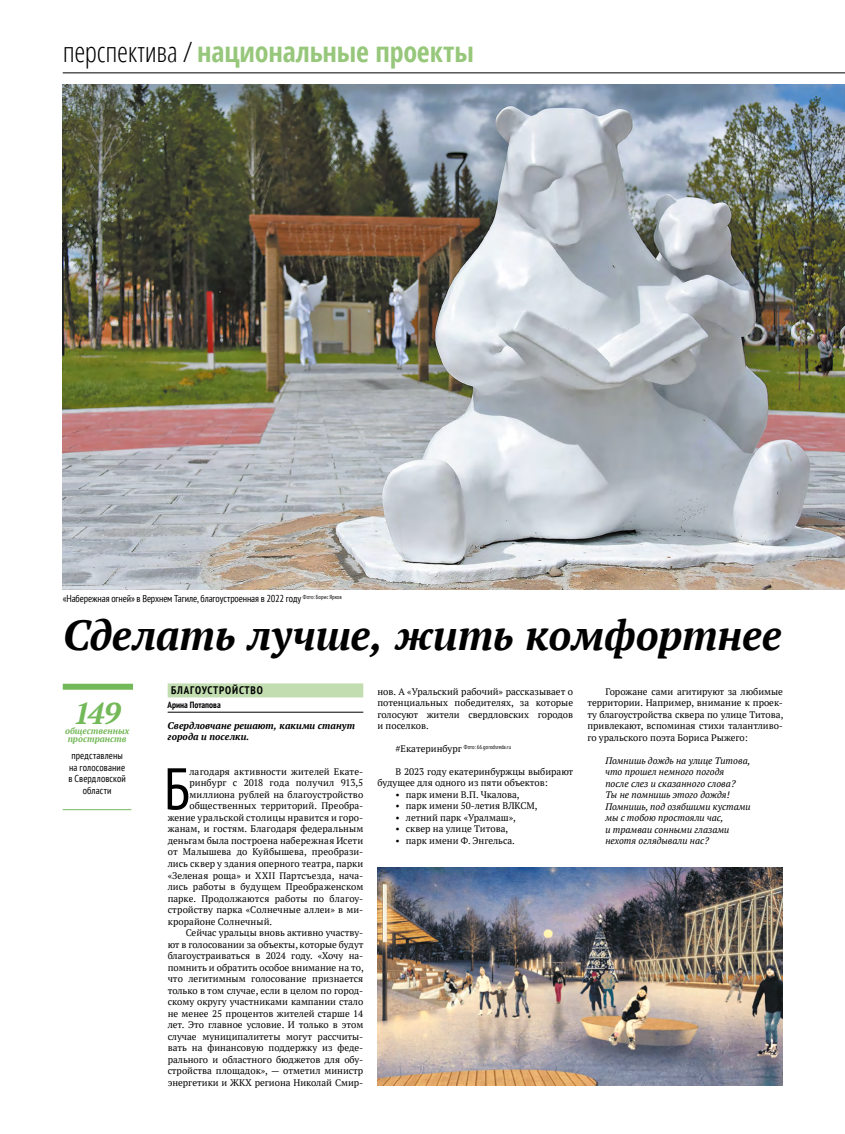
<style>
.page{position:relative;width:845px;height:1134px;background:#fff}
.page>*{position:absolute;margin:0;border:0;box-sizing:border-box;transform-origin:0 0}
.t1{font:condensed 58.8px "PT Sans";color:#000}
.t2{font:italic 700 42px "PT Serif";letter-spacing:-.005em;color:#000}
.t3{font:italic 700 30px "PT Serif";color:#74b959}
.t4{font:700 condensed 28px "Open Sans";letter-spacing:-.005em;color:#97c77b}
.t5{font:700 condensed 11px "PT Sans";letter-spacing:.08em;color:#000}
.t6{font:condensed 10px/11.5px "PT Sans";color:#000;text-align:center}
.t7{font:italic 700 9.7px/11.5px "PT Serif";letter-spacing:.005em;color:#000}
.t8{font:9.5px/11.5px "PT Serif";color:#000;text-align:justify}
.t9{font:italic 9.5px/11.5px "PT Serif";color:#000}
.t10{font:italic 700 9px/8px "PT Serif";color:#74b959}
.t11{font:700 condensed 9px "PT Sans";color:#000}
.t12{font:condensed 5.8px "PT Sans";letter-spacing:.005em;color:#000}
.s1{font-weight:300;color:#000}
.s2{font-family:"PT Serif";font-stretch:normal;font-size:9.5px}
</style>
<div class="page">
<hr style="left:63px;top:72px;width:782px;height:1px;background:#000">
<div style="left:168px;top:683px;width:195px;height:14px;background:#c2ddb0"></div>
<hr style="left:168px;top:712px;width:195px;height:1px;background:#000">
<img style="left:63px;top:84px;width:782px;height:506px">
<img style="left:377px;top:867px;width:406px;height:218px">
<div style="left:63px;top:684px;width:70px;height:6px;background:#74b959"></div>
<hr style="left:63px;top:809px;width:68px;height:1px;background:#74b959">
<h3 class="t4" style="left:63px;top:32px;width:412px"><span class="s1">перспектива /</span> национальные проекты</h3>
<p class="t6" style="left:63px;top:593px;width:281px">«Набережная огней» в Верхнем Тагиле, благоустроенная в 2022 году <sup>Фото:</sup> <sup>Борис</sup> <sup>Ярков</sup></p>
<h2 class="t2" style="left:63px;top:607px;width:720px">Сделать лучше, жить комфортнее</h2>
<h3 class="t3" style="left:73px;top:693px;width:50px">149</h3>
<p class="t10" style="left:65px;top:726px;width:66px">общественных пространств</p>
<p class="t6" style="left:68px;top:750px;width:59px">представлены на голосование в Свердловской области</p>
<p class="t5" style="left:171px;top:683px;width:93px">БЛАГОУСТРОЙСТВО</p>
<p class="t11" style="left:168px;top:699px;width:55px">Арина Потапова</p>
<p class="t7" style="left:168px;top:720px;width:189px">Свердловчане решают, какими станут города и поселки.</p>
<h1 class="t1" style="left:164px;top:751px;width:28px">Б</h1>
<p class="t8" style="left:189px;top:766px;width:175px">лагодаря активности жителей Екате-</p>
<p class="t8" style="left:189px;top:777px;width:175px">ринбург с 2018 года получил 913,5</p>
<p class="t8" style="left:189px;top:789px;width:175px">миллиона рублей на благоустройство</p>
<p class="t8" style="left:189px;top:800px;width:175px">общественных территорий. Преобра-</p>
<p class="t8" style="left:168px;top:812px;width:197px">жение уральской столицы нравится и горо-</p>
<p class="t8" style="left:168px;top:823px;width:197px">жанам, и гостям. Благодаря федеральным</p>
<p class="t8" style="left:168px;top:835px;width:197px">деньгам была построена набережная Исети</p>
<p class="t8" style="left:168px;top:846px;width:197px">от Малышева до Куйбышева, преобрази-</p>
<p class="t8" style="left:168px;top:858px;width:197px">лись сквер у здания оперного театра, парки</p>
<p class="t8" style="left:168px;top:869px;width:197px">«Зеленая роща» и XXII Партсъезда, нача-</p>
<p class="t8" style="left:168px;top:881px;width:197px">лись работы в будущем Преображенском</p>
<p class="t8" style="left:168px;top:892px;width:197px">парке. Продолжаются работы по благоу-</p>
<p class="t8" style="left:168px;top:904px;width:197px">стройству парка «Солнечные аллеи» в ми-</p>
<p class="t8" style="left:168px;top:915px;width:106px">крорайоне Солнечный.</p>
<p class="t8" style="left:186px;top:927px;width:179px">Сейчас уральцы вновь активно участву-</p>
<p class="t8" style="left:168px;top:938px;width:197px">ют в голосовании за объекты, которые будут</p>
<p class="t8" style="left:168px;top:950px;width:197px">благоустраиваться в 2024 году. «Хочу на-</p>
<p class="t8" style="left:168px;top:961px;width:197px">помнить и обратить особое внимание на то,</p>
<p class="t8" style="left:168px;top:973px;width:197px">что легитимным голосование признается</p>
<p class="t8" style="left:168px;top:984px;width:197px">только в том случае, если в целом по город-</p>
<p class="t8" style="left:168px;top:996px;width:197px">скому округу участниками кампании стало</p>
<p class="t8" style="left:168px;top:1007px;width:197px">не менее 25 процентов жителей старше 14</p>
<p class="t8" style="left:168px;top:1019px;width:197px">лет. Это главное условие. И только в этом</p>
<p class="t8" style="left:168px;top:1030px;width:197px">случае муниципалитеты могут рассчиты-</p>
<p class="t8" style="left:168px;top:1042px;width:197px">вать на финансовую поддержку из феде-</p>
<p class="t8" style="left:168px;top:1053px;width:197px">рального и областного бюджетов для обу-</p>
<p class="t8" style="left:168px;top:1065px;width:197px">стройства площадок», — отметил министр</p>
<p class="t8" style="left:168px;top:1076px;width:197px">энергетики и ЖКХ региона Николай Смир-</p>
<p class="t8" style="left:377px;top:685px;width:197px">нов. А «Уральский рабочий» рассказывает о потенциальных победителях, за которые голосуют жители свердловских городов и поселков.</p>
<p class="t12" style="left:395px;top:743px;width:117px"><span class="s2">#Екатеринбург</span> Фото: 66.gorodsreda.ru</p>
<p class="t8" style="left:377px;top:766px;width:197px;text-indent:18px">В 2023 году екатеринбуржцы выбирают будущее для одного из пяти объектов:</p>
<p class="t8" style="left:395px;top:789px;width:126px">• парк имени В.П. Чкалова,</p>
<p class="t8" style="left:395px;top:800px;width:143px">• парк имени 50-летия ВЛКСМ,</p>
<p class="t8" style="left:395px;top:812px;width:122px">• летний парк «Уралмаш»,</p>
<p class="t8" style="left:395px;top:823px;width:114px">• сквер на улице Титова,</p>
<p class="t8" style="left:395px;top:835px;width:121px">• парк имени Ф. Энгельса.</p>
<p class="t8" style="left:587px;top:685px;width:197px;text-indent:18px">Горожане сами агитируют за любимые территории. Например, внимание к проек&shy;ту благоустройства сквера по улице Титова, привлекают, вспоминая стихи талантливо&shy;го уральского поэта Бориса Рыжего:</p>
<p class="t9" style="left:605px;top:754px;width:147px">Помнишь дождь на улице Титова, что прошел немного погодя<br>после слез и сказанного слова?<br>Ты не помнишь этого дождя!<br>Помнишь, под озябшими кустами мы с тобою простояли час,<br>и трамваи сонными глазами нехотя оглядывали нас?</p>
</div>
